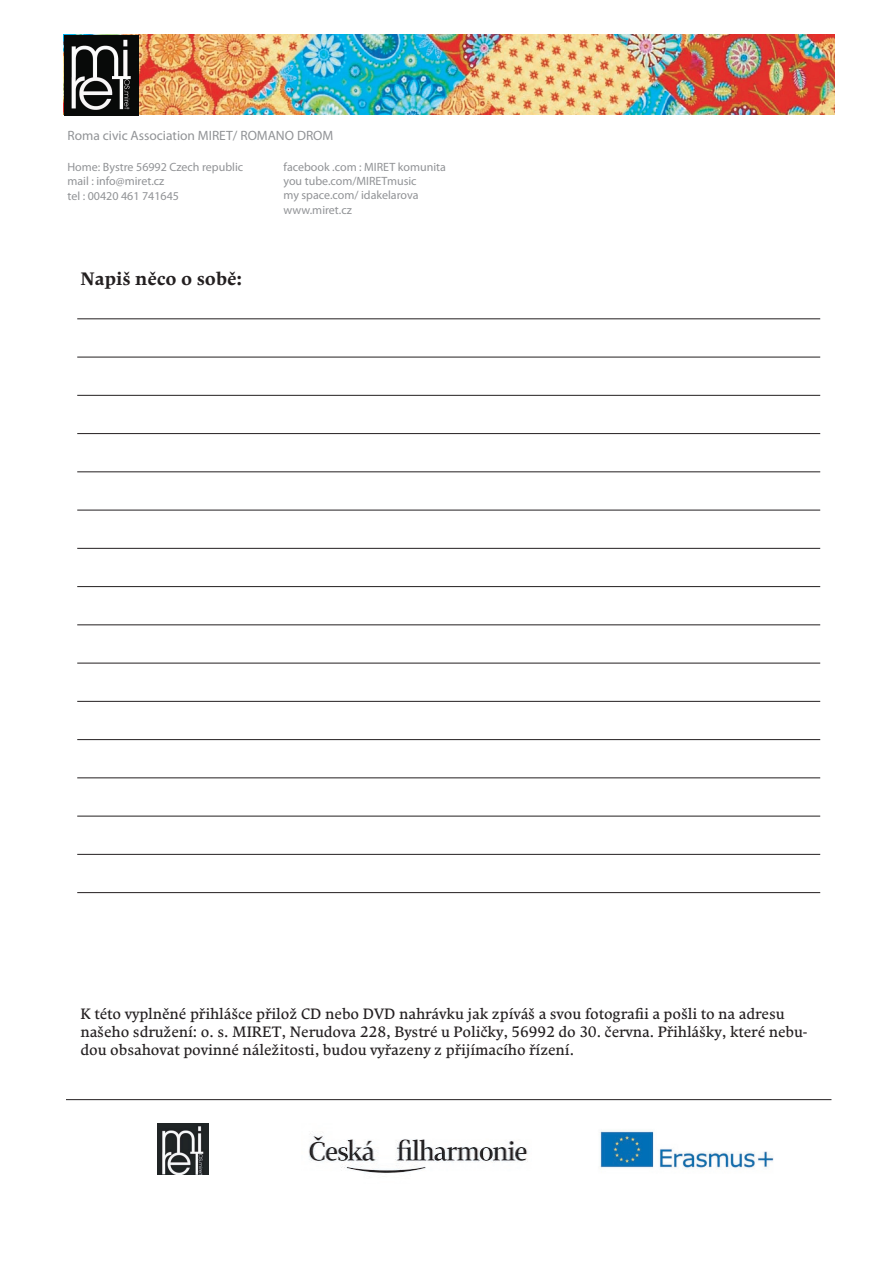
<style>
.page{position:relative;width:893px;height:1263px;background:#fff}
.page>*{position:absolute;margin:0;border:0;box-sizing:border-box;transform-origin:0 0}
.t1{font:700 18px "Comenia Serif";color:#231f20}
.t2{font:15px/18px "Comenia Serif";letter-spacing:-.005em;color:#231f20}
.t3{font:13.5px "Myriad Pro";color:#919396}
.t4{font:12px/14.4px "Myriad Pro";color:#919396}
</style>
<div class="page">
<svg style="left:66px;top:1099px;width:766px;height:1px"></svg>
<svg style="left:77px;top:318px;width:744px;height:1px"></svg>
<svg style="left:77px;top:357px;width:744px;height:1px"></svg>
<svg style="left:77px;top:395px;width:744px;height:1px"></svg>
<svg style="left:77px;top:433px;width:744px;height:1px"></svg>
<svg style="left:77px;top:471px;width:744px;height:1px"></svg>
<svg style="left:77px;top:510px;width:744px;height:1px"></svg>
<svg style="left:77px;top:548px;width:744px;height:1px"></svg>
<svg style="left:77px;top:586px;width:744px;height:1px"></svg>
<svg style="left:77px;top:624px;width:744px;height:1px"></svg>
<svg style="left:77px;top:663px;width:744px;height:1px"></svg>
<svg style="left:77px;top:701px;width:744px;height:1px"></svg>
<svg style="left:77px;top:739px;width:744px;height:1px"></svg>
<svg style="left:77px;top:777px;width:744px;height:1px"></svg>
<svg style="left:77px;top:816px;width:744px;height:1px"></svg>
<svg style="left:77px;top:854px;width:744px;height:1px"></svg>
<svg style="left:77px;top:892px;width:744px;height:1px"></svg>
<img style="left:138px;top:35px;width:697px;height:79px">
<img style="left:64px;top:35px;width:74px;height:81px">
<img style="left:600px;top:1131px;width:174px;height:38px">
<img style="left:157px;top:1124px;width:51px;height:51px">
<img style="left:308px;top:1133px;width:220px;height:40px">
<p class="t3" style="left:67px;top:127px;width:267px">Roma civic Association MIRET/ ROMANO DROM</p>
<p class="t4" style="left:67px;top:159px;width:177px">Home: Bystre 56992 Czech republic mail : info@miret.cz<br>tel : 00420 461 741645</p>
<p class="t4" style="left:283px;top:159px;width:164px">facebook .com : MIRET komunita you tube.com/MIRETmusic<br>my space.com/ idakelarova www.miret.cz</p>
<p class="t1" style="left:81px;top:266px;width:163px">Napiš něco o sobě:</p>
<p class="t2" style="left:80px;top:1004px;width:729px">K této vyplněné přihlášce přilož CD nebo DVD nahrávku jak zpíváš a svou fotografii a pošli to na adresu našeho sdružení: o. s. MIRET, Nerudova 228, Bystré u Poličky, 56992 do 30. června. Přihlášky, které nebu&shy;dou obsahovat povinné náležitosti, budou vyřazeny z přijímacího řízení.</p>
</div>
